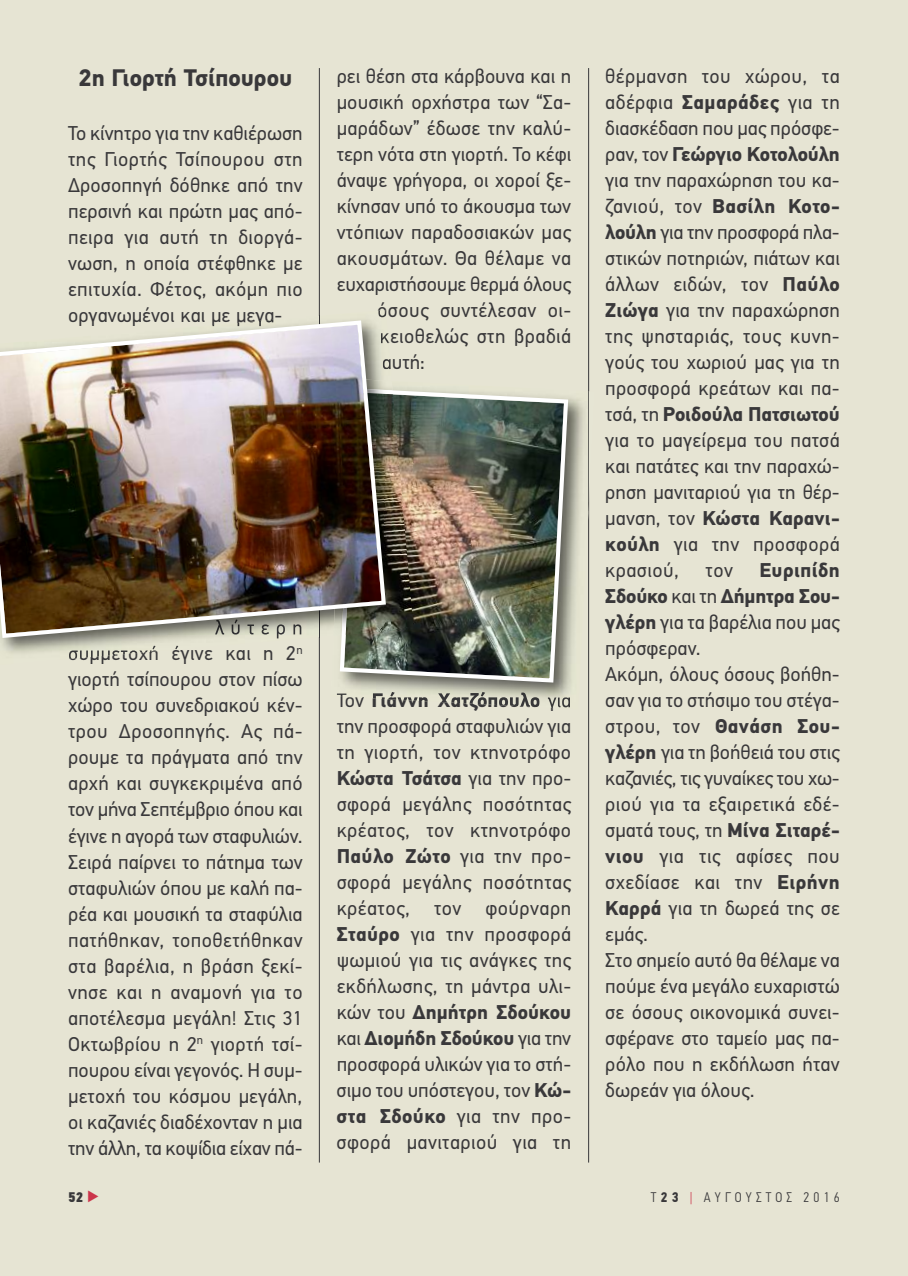
<style>
.page{position:relative;width:908px;height:1276px;background:#fff}
.page>*{position:absolute;margin:0;border:0;box-sizing:border-box;transform-origin:0 0}
.t1{font:700 24px "PF Din Text Pro";color:#39383a}
.t2{font:20px/26px "PF Din Text Pro";color:#39383a;text-align:justify}
.t3{font:20px "PF Din Text Pro";letter-spacing:.02em;color:#39383a}
.t4{font:300 14px "PF Din Text Cond Pro";letter-spacing:.3em;color:#39383a}
.t5{font:14px "PF Din Text Cond Pro X Black";color:#39383a}
.s1{font-weight:700}
.s2{font-family:"Lucida Grande";color:#cc354b}
.s3{color:#cc354b}
</style>
<div class="page">
<div style="left:0;top:0;width:907px;height:1276px;background:#e6e4d3"></div>
<hr style="left:319px;top:68px;width:1px;height:1094px;background:#39383a">
<hr style="left:588px;top:68px;width:1px;height:1094px;background:#39383a">
<img style="left:346px;top:398px;width:239px;height:310px">
<img style="left:336px;top:693px;width:28px;height:5px">
<img style="left:372px;top:692px;width:114px;height:15px">
<img style="left:547px;top:697px;width:22px;height:11px">
<img style="left:588px;top:391px;width:1px;height:119px">
<img style="left:340px;top:387px;width:230px;height:297px">
<img style="left:69px;top:645px;width:110px;height:14px">
<svg style="left:378px;top:310px;width:8px;height:8px"></svg>
<svg style="left:388px;top:359px;width:2px;height:10px"></svg>
<img style="left:388px;top:392px;width:25px;height:243px">
<img style="left:0;top:319px;width:388px;height:321px">
<p class="t1" style="left:78px;top:63px;width:215px">2η Γιορτή Τσίπουρου</p>
<p class="t2" style="left:68px;top:121px;width:236px">Το κίνητρο για την καθιέρωση της Γιορτής Τσίπουρου στη Δροσοπηγή δόθηκε από την περσινή και πρώτη μας από&shy;πειρα για αυτή τη διοργά&shy;νωση, η οποία στέφθηκε με επιτυχία. Φέτος, ακόμη πιο οργανωμένοι και με μεγα-</p>
<p class="t2" style="left:68px;top:641px;width:236px">συμμετοχή έγινε και η 2<sup>η </sup>γιορτή τσίπουρου στον πίσω χώρο του συνεδριακού κέν&shy;τρου Δροσοπηγής. Ας πά&shy;ρουμε τα πράγματα από την αρχή και συγκεκριμένα από τον μήνα Σεπτέμβριο όπου και έγινε η αγορά των σταφυλιών.<br>Σειρά παίρνει το πάτημα των σταφυλιών όπου με καλή πα&shy;ρέα και μουσική τα σταφύλια πατήθηκαν, τοποθετήθηκαν στα βαρέλια, η βράση ξεκί&shy;νησε και η αναμονή για το αποτέλεσμα μεγάλη! Στις 31<br>Οκτωβρίου η 2<sup>η</sup> γιορτή τσί&shy;πουρου είναι γεγονός. Η συμ&shy;μετοχή του κόσμου μεγάλη, οι καζανιές διαδέχονταν η μια την άλλη, τα κοψίδια είχαν πά-</p>
<p class="t2" style="left:336px;top:63px;width:236px">ρει θέση στα κάρβουνα και η</p>
<p class="t2" style="left:336px;top:89px;width:236px">μουσική ορχήστρα των “Σα-</p>
<p class="t2" style="left:336px;top:115px;width:236px">μαράδων” έδωσε την καλύ-</p>
<p class="t2" style="left:336px;top:141px;width:236px">τερη νότα στη γιορτή. Το κέφι</p>
<p class="t2" style="left:336px;top:167px;width:236px">άναψε γρήγορα, οι χοροί ξε-</p>
<p class="t2" style="left:336px;top:193px;width:236px">κίνησαν υπό το άκουσμα των</p>
<p class="t2" style="left:336px;top:219px;width:236px">ντόπιων παραδοσιακών μας</p>
<p class="t3" style="left:336px;top:246px;width:236px">ακουσμάτων. Θα θέλαμε να</p>
<p class="t2" style="left:336px;top:271px;width:236px">ευχαριστήσουμε θερμά όλους</p>
<p class="t3" style="left:377px;top:298px;width:195px">όσους συντέλεσαν οι-</p>
<p class="t3" style="left:379px;top:324px;width:193px">κειοθελώς στη βραδιά</p>
<p class="t2" style="left:381px;top:349px;width:45px">αυτή:</p>
<p class="t2" style="left:336px;top:687px;width:236px">Τον <span class="s1">Γιάννη Χατζόπουλο</span> για την προσφορά σταφυλιών για τη γιορτή, τον κτηνοτρόφο <span class="s1">Κώστα Τσάτσα</span> για την προ&shy;σφορά μεγάλης ποσότητας κρέατος, τον κτηνοτρόφο <span class="s1">Παύλο Ζώτο</span> για την προ&shy;σφορά μεγάλης ποσότητας κρέατος, τον φούρναρη <span class="s1">Σταύρο</span> για την προσφορά ψωμιού για τις ανάγκες της εκδήλωσης, τη μάντρα υλι&shy;κών του <span class="s1">Δημήτρη Σδούκου </span>και <span class="s1">Διομήδη Σδούκου</span> για την προσφορά υλικών για το στή&shy;σιμο του υπόστεγου, τον <span class="s1">Κώ&shy;στα Σδούκο</span> για την προ&shy;σφορά μανιταριού για τη</p>
<p class="t2" style="left:605px;top:63px;width:236px">θέρμανση του χώρου, τα αδέρφια <span class="s1">Σαμαράδες</span> για τη διασκέδαση που μας πρόσφε&shy;ραν, τον <span class="s1">Γεώργιο Κοτολούλη </span>για την παραχώρηση του κα&shy;ζανιού, τον <span class="s1">Βασίλη Κοτο&shy;λούλη</span> για την προσφορά πλα&shy;στικών ποτηριών, πιάτων και άλλων ειδών, τον <span class="s1">Παύλο Ζιώγα</span> για την παραχώρηση της ψησταριάς, τους κυνη&shy;γούς του χωριού μας για τη προσφορά κρεάτων και πα&shy;τσά, τη <span class="s1">Ροιδούλα Πατσιωτού </span>για το μαγείρεμα του πατσά και πατάτες και την παραχώ&shy;ρηση μανιταριού για τη θέρ&shy;μανση, τον <span class="s1">Κώστα Καρανι&shy;κούλη</span> για την προσφορά κρασιού,</p>
<p class="t2" style="left:605px;top:557px;width:236px;text-align:left;text-indent:154px"><span class="s1">Ευριπίδη<br>Σδούκο</span> και τη <span class="s1">Δήμητρα Σου&shy;γλέρη</span> για τα βαρέλια που μας πρόσφεραν.<br>Ακόμη, όλους όσους βοήθη&shy;σαν για το στήσιμο του στέγα&shy;στρου, τον <span class="s1">Θανάση Σου&shy;γλέρη</span> για τη βοήθειά του στις καζανιές, τις γυναίκες του χω&shy;ριού για τα εξαιρετικά εδέ&shy;σματά τους, τη <span class="s1">Μίνα Σιταρέ&shy;νιου</span> για τις αφίσες που σχεδίασε και την <span class="s1">Ειρήνη<br>Καρρά</span> για τη δωρεά της σε εμάς.<br>Στο σημείο αυτό θα θέλαμε να πούμε ένα μεγάλο ευχαριστώ σε όσους οικονομικά συνει&shy;σφέρανε στο ταμείο μας πα&shy;ρόλο που η εκδήλωση ήταν δωρεάν για όλους.</p>
<p class="t2" style="left:705px;top:557px;width:29px">τον</p>
<p class="t5" style="left:68px;top:1188px;width:33px">52 <span class="s2">►</span></p>
<p class="t4" style="left:650px;top:1189px;width:190px">Τ<span class="s1">23</span> <span class="s3">|</span> αΥΓΟΥσΤΟσ 2016</p>
</div>
